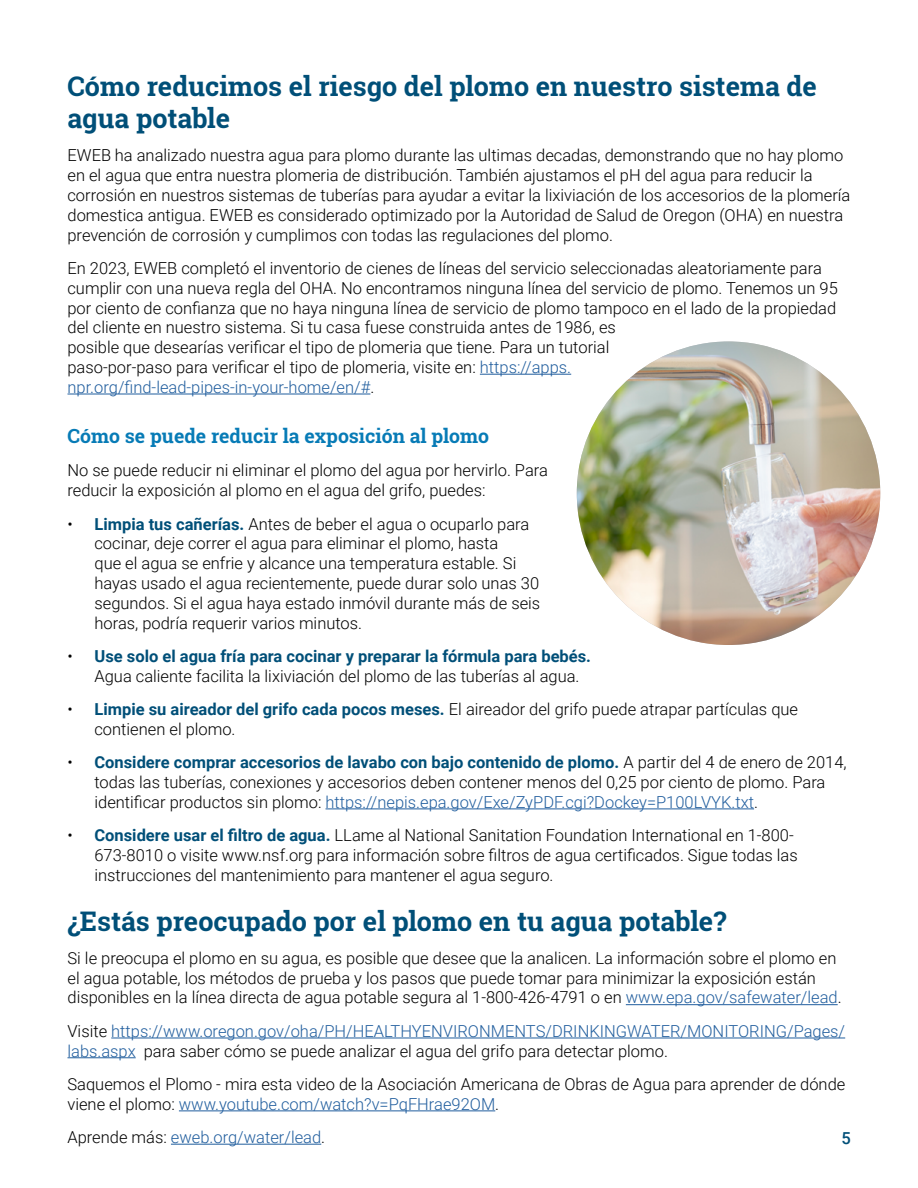
<style>
.page{position:relative;width:918px;height:1188px;background:#fff}
.page>*{position:absolute;margin:0;border:0;box-sizing:border-box;transform-origin:0 0}
.t1{font:700 27px/32.4px "Roboto Slab";color:#004f78}
.t2{font:700 19.5px "Roboto Slab";color:#077bb6}
.t3{font:300 16.5px/19.8px "Roboto";color:#000}
.t4{font:300 16.5px/19.8px "Roboto";color:#215e9e}
.t5{font:500 16.5px "Roboto";color:#004f78}
.s1{color:#215e9e}
.s2{font-weight:700;color:#004f78}
.s3{color:#000}
</style>
<div class="page">
<hr style="left:480px;top:374px;width:91px;height:1px;background:#215e9e">
<hr style="left:68px;top:394px;width:302px;height:1px;background:#215e9e">
<hr style="left:326px;top:808px;width:428px;height:1px;background:#215e9e">
<hr style="left:626px;top:1004px;width:212px;height:1px;background:#215e9e">
<hr style="left:111px;top:1038px;width:734px;height:1px;background:#215e9e">
<hr style="left:68px;top:1057px;width:68px;height:1px;background:#215e9e">
<hr style="left:179px;top:1110px;width:316px;height:1px;background:#215e9e">
<hr style="left:171px;top:1144px;width:150px;height:1px;background:#215e9e">
<img style="left:577px;top:341px;width:303px;height:304px;border-radius:152px">
<h1 class="t1" style="left:68px;top:69px;width:751px">Cómo reducimos el riesgo del plomo en nuestro sistema de agua potable</h1>
<p class="t3" style="left:68px;top:145px;width:785px">EWEB ha analizado nuestra agua para plomo durante las ultimas decadas, demonstrando que no hay plomo en el agua que entra nuestra plomeria de distribución. También ajustamos el pH del agua para reducir la corrosión en nuestros sistemas de tuberías para ayudar a evitar la lixiviación de los accesorios de la plomería domestica antigua. EWEB es considerado optimizado por la Autoridad de Salud de Oregon (OHA) en nuestra prevención de corrosión y cumplimos con todas las regulaciones del plomo.</p>
<p class="t3" style="left:68px;top:258px;width:772px">En 2023, EWEB completó el inventorio de cienes de líneas del servicio seleccionadas aleatoriamente para cumplir con una nueva regla del OHA. No encontramos ninguna línea del servicio de plomo. Tenemos un 95 por ciento de confianza que no haya ninguna línea de servicio de plomo tampoco en el lado de la propiedad del cliente en nuestro sistema. Si tu casa fuese construida antes de 1986, es<br>posible que desearías verificar el tipo de plomeria que tiene. Para un tutorial<br>paso-por-paso para verificar el tipo de plomeria, visite en: <span class="s1">https://apps. npr.org/find-lead-pipes-in-your-home/en/#</span>.</p>
<p class="t2" style="left:68px;top:423px;width:423px">Cómo se puede reducir la exposición al plomo</p>
<p class="t3" style="left:68px;top:460px;width:482px">No se puede reducir ni eliminar el plomo del agua por hervirlo. Para reducir la exposición al plomo en el agua del grifo, puedes:</p>
<p class="t3" style="left:94px;top:513px;width:447px;text-indent:-27px">• <span class="s2">Limpia tus cañerías.</span> Antes de beber el agua o ocuparlo para cocinar, deje correr el agua para eliminar el plomo, hasta<br>que el agua se enfrie y alcance una temperatura estable. Si hayas usado el agua recientemente, puede durar solo unas 30 segundos. Si el agua haya estado inmóvil durante más de seis horas, podría requerir varios minutos.</p>
<p class="t3" style="left:94px;top:646px;width:498px;text-indent:-27px">• <span class="s2">Use solo el agua fría para cocinar y preparar la fórmula para bebés.<br></span>Agua caliente facilita la lixiviación del plomo de las tuberías al agua.</p>
<p class="t3" style="left:94px;top:699px;width:705px;text-indent:-27px">• <span class="s2">Limpie su aireador del grifo cada pocos meses.</span> El aireador del grifo puede atrapar partículas que contienen el plomo.</p>
<p class="t3" style="left:94px;top:752px;width:754px;text-indent:-27px">• <span class="s2">Considere comprar accesorios de lavabo con bajo contenido de plomo.</span> A partir del 4 de enero de 2014, todas las tuberías, conexiones y accesorios deben contener menos del 0,25 por ciento de plomo. Para identificar productos sin plomo: <span class="s1">https://nepis.epa.gov/Exe/ZyPDF.cgi?Dockey=P100LVYK.txt</span>.</p>
<p class="t3" style="left:94px;top:825px;width:705px;text-indent:-27px">• <span class="s2">Considere usar el filtro de agua.</span> LLame al National Sanitation Foundation International en 1-800-<br>673-8010 o visite www.nsf.org para información sobre filtros de agua certificados. Sigue todas las instrucciones del mantenimiento para mantener el agua seguro.</p>
<h1 class="t1" style="left:68px;top:904px;width:660px">¿Estás preocupado por el plomo en tu agua potable?</h1>
<p class="t3" style="left:68px;top:947px;width:776px">Si le preocupa el plomo en su agua, es posible que desee que la analicen. La información sobre el plomo en el agua potable, los métodos de prueba y los pasos que puede tomar para minimizar la exposición están disponibles en la línea directa de agua potable segura al 1-800-426-4791 o en <span class="s1">www.epa.gov/safewater/lead</span>.</p>
<p class="t4" style="left:67px;top:1020px;width:779px"><span class="s3">Visite</span> https://www.oregon.gov/oha/PH/HEALTHYENVIRONMENTS/DRINKINGWATER/MONITORING/Pages/ labs.aspx <span class="s3">para saber cómo se puede analizar el agua del grifo para detectar plomo.</span></p>
<p class="t3" style="left:67px;top:1073px;width:779px">Saquemos el Plomo - mira esta video de la Asociación Americana de Obras de Agua para aprender de dónde viene el plomo: <span class="s1">www.youtube.com/watch?v=PqFHrae92OM</span>.</p>
<p class="t4" style="left:67px;top:1127px;width:259px"><span class="s3">Aprende más:</span> eweb.org/water/lead<span class="s3">.</span></p>
<p class="t5" style="left:842px;top:1127px;width:11px">5</p>
</div>
